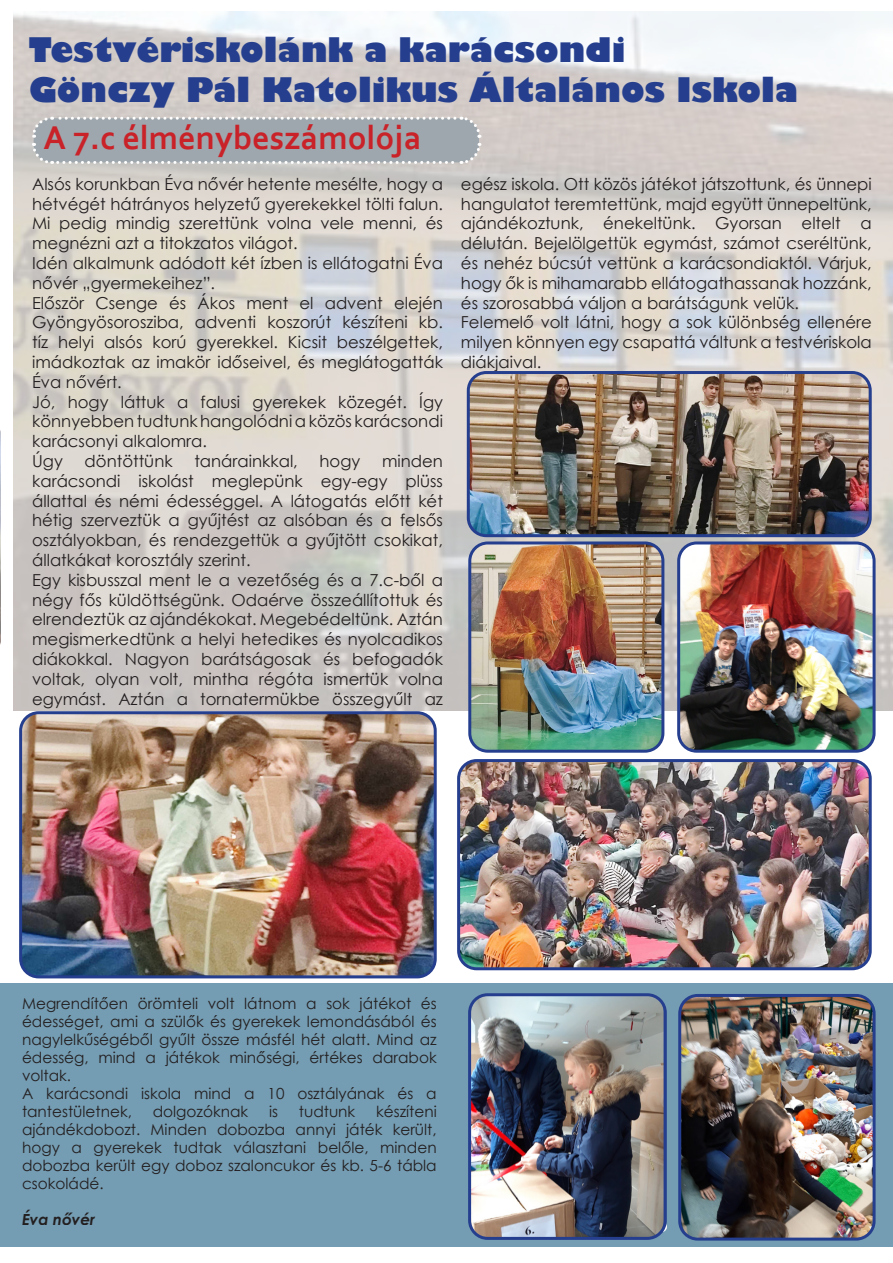
<style>
.page{position:relative;width:893px;height:1263px;background:#fff}
.page>*{position:absolute;margin:0;border:0;box-sizing:border-box;transform-origin:0 0}
.t1{font:700 34.5px "Corbel";color:#c92228}
.t2{font:800 33px "Gill Sans";color:#253f8e}
.t3{font:16.5px/19.8px "Century Gothic";color:#231f20}
.t4{font:15.3px/18px "Century Gothic";color:#231f20}
.t5{font:italic 700 15.3px "Century Gothic";color:#231f20}
</style>
<div class="page">
<div style="left:0;top:984px;width:893px;height:263px;background:#749cb2"></div>
<svg style="left:0;top:430px;width:1px;height:215px"></svg>
<svg style="left:30px;top:115px;width:452px;height:51px;background:#a8afb4"></svg>
<img style="left:23px;top:715px;width:410px;height:259px">
<div style="left:19px;top:711px;width:418px;height:267px;border:3px solid #253f8e;border-radius:18px"></div>
<img style="left:472px;top:997px;width:191px;height:239px">
<div style="left:468px;top:993px;width:199px;height:247px;border:3px solid #253f8e;border-radius:18px"></div>
<img style="left:679px;top:543px;width:195px;height:206px">
<div style="left:677px;top:541px;width:199px;height:212px;border:3px solid #253f8e;border-radius:18px"></div>
<img style="left:461px;top:763px;width:407px;height:206px">
<div style="left:457px;top:759px;width:415px;height:211px;border:3px solid #253f8e;border-radius:18px"></div>
<img style="left:682px;top:998px;width:190px;height:241px">
<div style="left:678px;top:994px;width:198px;height:246px;border:3px solid #253f8e;border-radius:18px"></div>
<img style="left:468px;top:372px;width:402px;height:164px">
<div style="left:467px;top:371px;width:405px;height:166px;border:3px solid #253f8e;border-radius:18px"></div>
<img style="left:470px;top:543px;width:193px;height:206px">
<div style="left:468px;top:541px;width:196px;height:212px;border:3px solid #253f8e;border-radius:18px"></div>
<p class="t2" style="left:29px;top:29px;width:598px">Testvériskolánk a karácsondi</p>
<p class="t2" style="left:29px;top:69px;width:771px">Gönczy Pál Katolikus Általános Iskola</p>
<p class="t1" style="left:43px;top:116px;width:379px">A 7.c élménybeszámolója</p>
<p class="t3" style="left:32px;top:174px;width:412px">Alsós korunkban Éva nővér hetente mesélte, hogy a hétvégét hátrányos helyzetű gyerekekkel tölti falun.<br>Mi pedig mindig szerettünk volna vele menni, és megnézni azt a titokzatos világot.<br>Idén alkalmunk adódott két ízben is ellátogatni Éva nővér „gyermekeihez”.<br>Először Csenge és Ákos ment el advent elején Gyöngyösorosziba, adventi koszorút készíteni kb. tíz helyi alsós korú gyerekkel. Kicsit beszélgettek, imádkoztak az imakör időseivel, és meglátogatták Éva nővért.<br>Jó, hogy láttuk a falusi gyerekek közegét. Így könnyebben tudtunk hangolódni a közös karácsondi karácsonyi alkalomra.<br>Úgy</p>
<p class="t3" style="left:85px;top:451px;width:90px">döntöttünk</p>
<p class="t3" style="left:194px;top:451px;width:105px">tanárainkkal,</p>
<p class="t3" style="left:320px;top:451px;width:42px">hogy</p>
<p class="t3" style="left:32px;top:451px;width:412px;text-indent:350px">minden karácsondi iskolást meglepünk egy-egy plüss állattal és némi édességgel. A látogatás előtt két hétig szerveztük a gyűjtést az alsóban és a felsős osztályokban, és rendezgettük a gyűjtött csokikat, állatkákat korosztály szerint.<br>Egy kisbusszal ment le a vezetőség és a 7.c-ből a négy fős küldöttségünk. Odaérve összeállítottuk és elrendeztük az ajándékokat. Megebédeltünk. Aztán megismerkedtünk a helyi hetedikes és nyolcadikos diákokkal. Nagyon barátságosak és befogadók voltak, olyan volt, mintha régóta ismertük volna egymást. Aztán a tornatermükbe összegyűlt az</p>
<p class="t3" style="left:461px;top:174px;width:412px">egész iskola. Ott közös játékot játszottunk, és ünnepi hangulatot teremtettünk, majd együtt ünnepeltünk, ajándékoztunk, énekeltünk. Gyorsan eltelt a délután. Bejelölgettük egymást, számot cseréltünk, és nehéz búcsút vettünk a karácsondiaktól. Várjuk, hogy ők is mihamarabb ellátogathassanak hozzánk, és szorosabbá váljon a barátságunk velük.<br>Felemelő volt látni, hogy a sok különbség ellenére milyen könnyen egy csapattá váltunk a testvériskola diákjaival.</p>
<p class="t4" style="left:22px;top:994px;width:416px">Megrendítően örömteli volt látnom a sok játékot és édességet, ami a szülők és gyerekek lemondásából és nagylelkűségéből gyűlt össze másfél hét alatt. Mind az édesség, mind a játékok minőségi, értékes darabok voltak.<br>A karácsondi iskola mind a 10 osztályának és a tantestületnek,</p>
<p class="t4" style="left:22px;top:1102px;width:416px;text-align:justify;text-indent:354px">készíteni ajándékdobozt. Minden dobozba annyi játék került, hogy a gyerekek tudtak választani belőle, minden dobozba került egy doboz szaloncukor és kb. 5-6 tábla csokoládé.</p>
<p class="t5" style="left:22px;top:1207px;width:75px">Éva nővér</p>
<p class="t4" style="left:153px;top:1102px;width:97px">dolgozóknak</p>
<p class="t4" style="left:269px;top:1102px;width:10px">is</p>
<p class="t4" style="left:299px;top:1102px;width:58px">tudtunk</p>
</div>
